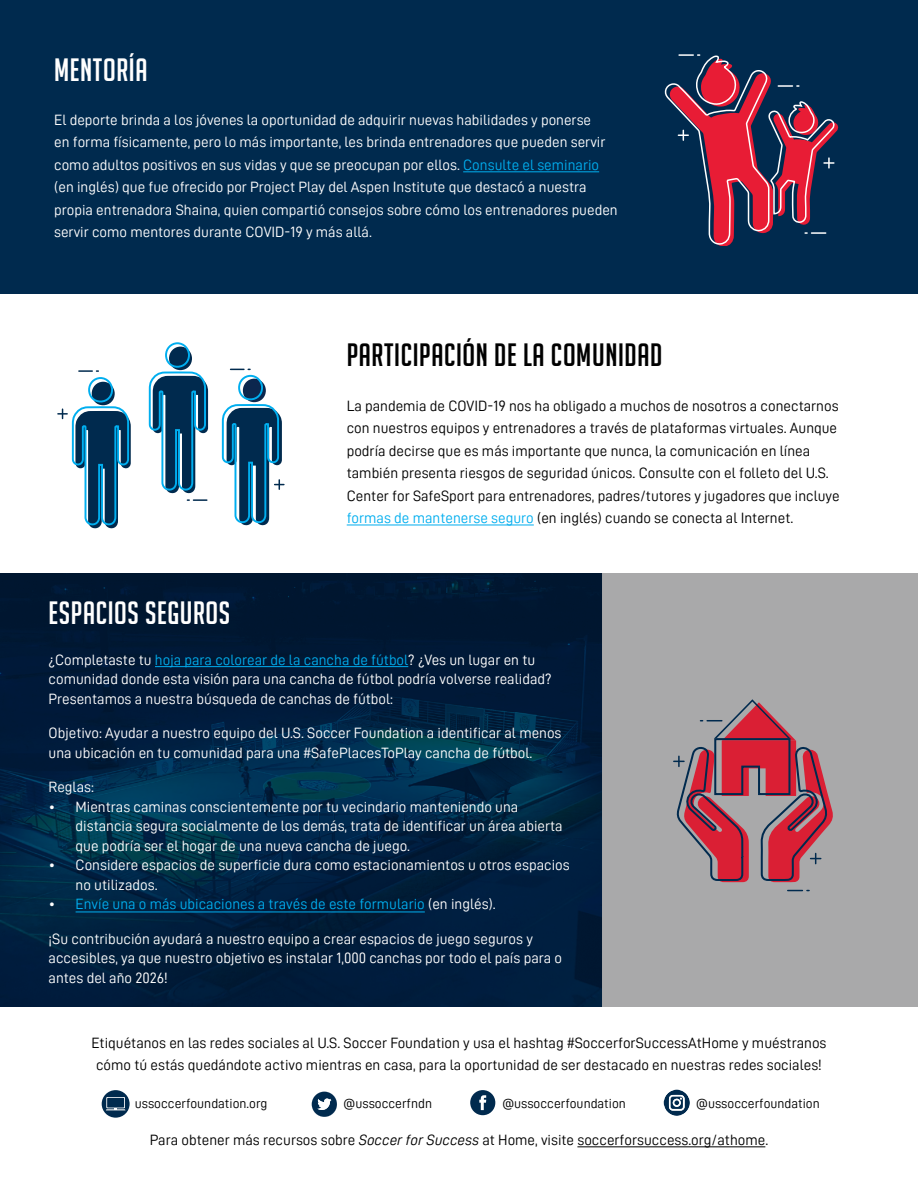
<style>
.page{position:relative;width:918px;height:1188px;background:#fff}
.page>*{position:absolute;margin:0;border:0;box-sizing:border-box;transform-origin:0 0}
.t1{font:31.5px "Big Noodle Titling";letter-spacing:.02em;color:#000}
.t2{font:31.5px "Big Noodle Titling";letter-spacing:.02em;color:#fff}
.t3{font:15px/19.5px "D DIN";color:#fff}
.t4{font:15px/22.5px "D DIN";color:#000}
.t5{font:15px "D DIN";color:#00aeef}
.t6{font:13.5px "D DIN";color:#000}
.s1{color:#00aeef}
.s2{color:#fff}
.s3{font-family:"D DIN Italic"}
</style>
<div class="page">
<div style="left:0;top:0;width:918px;height:293px;background:#002a4e"></div>
<hr style="left:347px;top:525px;width:187px;height:1px;background:#00aeef">
<hr style="left:463px;top:171px;width:136px;height:1px;background:#00aeef">
<svg style="left:58px;top:342px;width:226px;height:187px"></svg>
<svg style="left:312px;top:1092px;width:25px;height:25px"></svg>
<svg style="left:470px;top:1090px;width:25px;height:25px"></svg>
<svg style="left:664px;top:1090px;width:26px;height:26px"></svg>
<div style="left:102px;top:1090px;width:28px;height:28px;background:#002a4e;border-radius:50%"></div>
<svg style="left:106px;top:1097px;width:19px;height:11px"></svg>
<div style="left:107px;top:1098px;width:17px;height:10px;background:#002a4e"></div>
<svg style="left:106px;top:1108px;width:19px;height:2px"></svg>
<svg style="left:664px;top:54px;width:175px;height:192px"></svg>
<hr style="left:577px;top:1146px;width:188px;height:1px;background:#000">
<img style="left:0;top:573px;width:602px;height:434px">
<hr style="left:155px;top:666px;width:253px;height:1px;background:#00aeef">
<hr style="left:76px;top:912px;width:349px;height:1px;background:#00aeef">
<div style="left:602px;top:573px;width:316px;height:434px;background:#a8a8a9"></div>
<svg style="left:788px;top:890px;width:21px;height:1px"></svg>
<svg style="left:674px;top:699px;width:159px;height:183px"></svg>
<h1 class="t2" style="left:54px;top:53px;width:95px">MENTORÍA</h1>
<p class="t3" style="left:54px;top:108px;width:565px;line-height:22.5px">El deporte brinda a los jóvenes la oportunidad de adquirir nuevas habilidades y ponerse<br>en forma físicamente, pero lo más importante, les brinda entrenadores que pueden servir como adultos positivos en sus vidas y que se preocupan por ellos. <span class="s1">Consulte el seminario </span>(en inglés) que fue ofrecido por Project Play del Aspen Institute que destacó a nuestra propia entrenadora Shaina, quien compartió consejos sobre cómo los entrenadores pueden servir como mentores durante COVID-19 y más allá.</p>
<h1 class="t1" style="left:347px;top:337px;width:317px">PARTICIPACIÓN DE LA COMUNIDAD</h1>
<p class="t4" style="left:347px;top:394px;width:495px">La pandemia de COVID-19 nos ha obligado a muchos de nosotros a conectarnos con nuestros equipos y entrenadores a través de plataformas virtuales. Aunque podría decirse que es más importante que nunca, la comunicación en línea también presenta riesgos de seguridad únicos. Consulte con el folleto del U.S.<br>Center for SafeSport para entrenadores, padres/tutores y jugadores que incluye <span class="s1">formas de mantenerse seguro</span> (en inglés) cuando se conecta al Internet.</p>
<h1 class="t2" style="left:49px;top:596px;width:183px">ESPACIOS SEGUROS</h1>
<p class="t3" style="left:49px;top:650px;width:504px">¿Completaste tu <span class="s1">hoja para colorear de la cancha de fútbol</span>? ¿Ves un lugar en tu comunidad donde esta visión para una cancha de fútbol podría volverse realidad?<br>Presentamos a nuestra búsqueda de canchas de fútbol:</p>
<p class="t3" style="left:49px;top:723px;width:514px">Objetivo: Ayudar a nuestro equipo del U.S. Soccer Foundation a identificar al menos una ubicación en tu comunidad para una #SafePlacesToPlay cancha de fútbol.</p>
<p class="t3" style="left:49px;top:777px;width:47px">Reglas:</p>
<p class="t3" style="left:76px;top:797px;width:489px;text-indent:-27px">• Mientras caminas conscientemente por tu vecindario manteniendo una distancia segura socialmente de los demás, trata de identificar un área abierta que podría ser el hogar de una nueva cancha de juego.</p>
<p class="t3" style="left:76px;top:855px;width:496px;text-indent:-27px">• Considere espacios de superficie dura como estacionamientos u otros espacios no utilizados.</p>
<p class="t5" style="left:49px;top:896px;width:449px"><span class="s2">•</span> Envíe una o más ubicaciones a través de este formulario <span class="s2">(en inglés).</span></p>
<p class="t3" style="left:49px;top:929px;width:515px">¡Su contribución ayudará a nuestro equipo a crear espacios de juego seguros y accesibles, ya que nuestro objetivo es instalar 1,000 canchas por todo el país para o antes del año 2026!</p>
<p class="t4" style="left:91px;top:1031px;width:737px;text-align:center">Etiquétanos en las redes sociales al U.S. Soccer Foundation y usa el hashtag #SoccerforSuccessAtHome y muéstranos cómo tú estás quedándote activo mientras en casa, para la oportunidad de ser destacado en nuestras redes sociales!</p>
<p class="t6" style="left:135px;top:1096px;width:134px">ussoccerfoundation.org</p>
<p class="t6" style="left:344px;top:1096px;width:90px">@ussoccerfndn</p>
<p class="t6" style="left:502px;top:1096px;width:125px">@ussoccerfoundation</p>
<p class="t6" style="left:696px;top:1096px;width:125px">@ussoccerfoundation</p>
<p class="t4" style="left:150px;top:1128px;width:620px">Para obtener más recursos sobre <span class="s3">Soccer for Success</span> at Home, visite soccerforsuccess.org/athome.</p>
</div>
